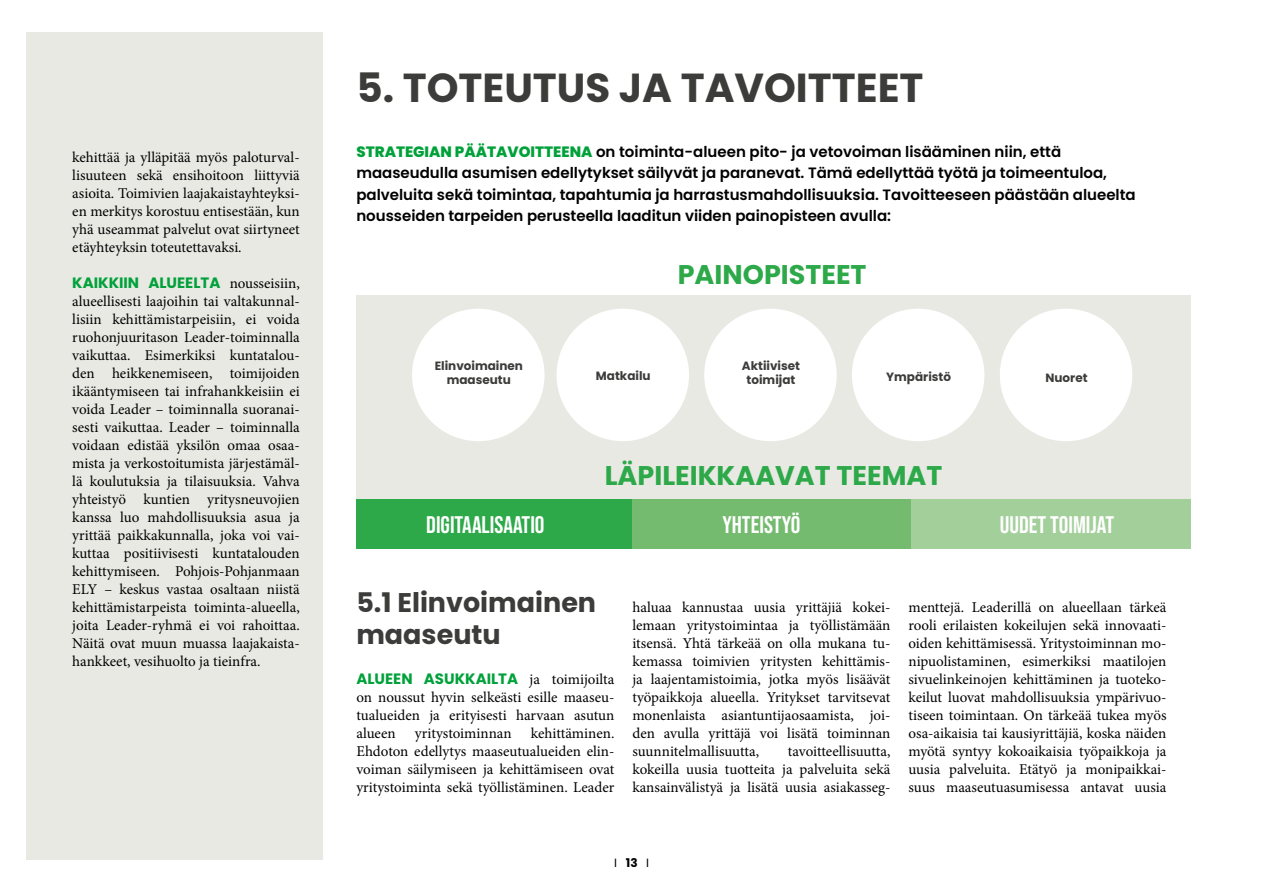
<style>
.page{position:relative;width:1263px;height:893px;background:#fff}
.page>*{position:absolute;margin:0;border:0;box-sizing:border-box;transform-origin:0 0}
.H1_otsikko{font:700 40.5px "Poppins";color:#3c3c3b}
.H3_otsikko{font:700 27px "Poppins";color:#2da949}
.H2_otsikko{font:700 27px/32.4px "Poppins";color:#3c3c3b}
.t1{font:24px "Bebas Neue";color:#fff}
.Leipis_alku{font:15px/18px "Minion Pro";color:#000;text-align:justify}
.VISIO{font:600 15px/21px "Poppins";color:#000}
.t2{font:700 12px/14.4px "Poppins";color:#3c3c3b;text-align:center}
.t3{font:12px "Poppins";color:#000}
.s1{font-family:"Poppins";font-weight:700;color:#00a13a}
.s2{font-weight:800;color:#00a13a}
.s3{font-weight:700}
</style>
<div class="page">
<div style="left:27px;top:33px;width:296px;height:827px;background:#e8e9e3"></div>
<div style="left:356px;top:295px;width:835px;height:205px;background:#e8e9e3"></div>
<div style="left:412px;top:309px;width:132px;height:132px;background:#fff;border-radius:50%"></div>
<div style="left:556px;top:309px;width:133px;height:132px;background:#fff;border-radius:50%"></div>
<div style="left:704px;top:309px;width:133px;height:132px;background:#fff;border-radius:50%"></div>
<div style="left:852px;top:309px;width:132px;height:132px;background:#fff;border-radius:50%"></div>
<div style="left:1000px;top:309px;width:132px;height:132px;background:#fff;border-radius:50%"></div>
<div style="left:356px;top:500px;width:279px;height:49px;background:#2da949"></div>
<div style="left:633px;top:500px;width:279px;height:49px;background:#74bb6f"></div>
<div style="left:912px;top:500px;width:279px;height:49px;background:#a3cf9a"></div>
<p class="Leipis_alku" style="left:72px;top:148px;width:229px">kehittää ja ylläpitää myös paloturval&shy;lisuuteen sekä ensihoitoon liittyviä asioita. Toimivien laajakaistayhteyksi&shy;en merkitys korostuu entisestään, kun yhä useammat palvelut ovat siirtyneet etäyhteyksin toteutettavaksi.</p>
<p class="Leipis_alku" style="left:72px;top:274px;width:229px"><span class="s1">KAIKKIIN ALUEELTA</span> nousseisiin, alueellisesti laajoihin tai valtakunnal&shy;lisiin kehittämistarpeisiin, ei voida ruohonjuuritason Leader-toiminnalla vaikuttaa. Esimerkiksi kuntatalou&shy;den heikkenemiseen, toimijoiden ikääntymiseen tai infrahankkeisiin ei voida Leader – toiminnalla suoranai&shy;sesti vaikuttaa. Leader – toiminnalla voidaan edistää yksilön omaa osaa&shy;mista ja verkostoitumista järjestämäl&shy;lä koulutuksia ja tilaisuuksia. Vahva yhteistyö kuntien yritysneuvojien kanssa luo mahdollisuuksia asua ja yrittää paikkakunnalla, joka voi vai&shy;kuttaa positiivisesti kuntatalouden kehittymiseen. Pohjois-Pohjanmaan ELY – keskus vastaa osaltaan niistä kehittämistarpeista toiminta-alueella, joita Leader-ryhmä ei voi rahoittaa.<br>Näitä ovat muun muassa laajakaista&shy;hankkeet, vesihuolto ja tieinfra.</p>
<h1 class="H1_otsikko" style="left:356px;top:64px;width:569px">5. TOTEUTUS JA TAVOITTEET</h1>
<p class="VISIO" style="left:356px;top:142px;width:781px"><span class="s2">STRATEGIAN PÄÄTAVOITTEENA</span> on toiminta-alueen pito- ja vetovoiman lisääminen niin, että maaseudulla asumisen edellytykset säilyvät ja paranevat. Tämä edellyttää työtä ja toimeentuloa, palveluita sekä toimintaa, tapahtumia ja harrastusmahdollisuuksia. Tavoitteeseen päästään alueelta nousseiden tarpeiden perusteella laaditun viiden painopisteen avulla:</p>
<h3 class="H3_otsikko" style="left:678px;top:259px;width:190px">PAINOPISTEET</h3>
<p class="t2" style="left:435px;top:358px;width:90px">Elinvoimainen</p>
<p class="t2" style="left:447px;top:373px;width:66px">maaseutu</p>
<p class="t2" style="left:596px;top:369px;width:56px">Matkailu</p>
<p class="t2" style="left:742px;top:358px;width:60px">Aktiiviset toimijat</p>
<p class="t2" style="left:886px;top:370px;width:66px">Ympäristö</p>
<p class="t2" style="left:1045px;top:371px;width:44px">Nuoret</p>
<h3 class="H3_otsikko" style="left:605px;top:459px;width:339px">LÄPILEIKKAAVAT TEEMAT</h3>
<p class="t1" style="left:426px;top:511px;width:120px">DIGITAALISAATIO</p>
<p class="t1" style="left:722px;top:511px;width:79px">YHTEISTYÖ</p>
<p class="t1" style="left:1000px;top:511px;width:116px">UUDET TOIMIJAT</p>
<h2 class="H2_otsikko" style="left:356px;top:586px;width:241px">5.1 Elinvoimainen maaseutu</h2>
<p class="Leipis_alku" style="left:356px;top:670px;width:260px"><span class="s1">ALUEEN ASUKKAILTA</span> ja toimijoilta on noussut hyvin selkeästi esille maaseu&shy;tualueiden ja erityisesti harvaan asutun alueen</p>
<p class="Leipis_alku" style="left:356px;top:724px;width:260px;text-indent:175px">kehittäminen.<br>Ehdoton edellytys maaseutualueiden elin&shy;voiman säilymiseen ja kehittämiseen ovat yritystoiminta sekä työllistäminen. Leader</p>
<p class="Leipis_alku" style="left:415px;top:724px;width:98px">yritystoiminnan</p>
<p class="Leipis_alku" style="left:632px;top:598px;width:260px">haluaa kannustaa uusia yrittäjiä kokei&shy;lemaan yritystoimintaa ja työllistämään itsensä. Yhtä tärkeää on olla mukana tu&shy;kemassa toimivien yritysten kehittämis&shy;ja laajentamistoimia, jotka myös lisäävät työpaikkoja alueella. Yritykset tarvitsevat monenlaista asiantuntijaosaamista, joi&shy;den avulla yrittäjä voi lisätä toiminnan suunnitelmallisuutta,</p>
<p class="Leipis_alku" style="left:632px;top:742px;width:260px;text-indent:155px">tavoitteellisuutta, kokeilla uusia tuotteita ja palveluita sekä kansainvälistyä ja lisätä uusia asiakasseg-</p>
<p class="Leipis_alku" style="left:908px;top:598px;width:260px">menttejä. Leaderillä on alueellaan tärkeä rooli erilaisten kokeilujen sekä innovaati&shy;oiden kehittämisessä. Yritystoiminnan mo&shy;nipuolistaminen, esimerkiksi maatilojen sivuelinkeinojen kehittäminen ja tuoteko&shy;keilut luovat mahdollisuuksia ympärivuo&shy;tiseen toimintaan. On tärkeää tukea myös osa-aikaisia tai kausiyrittäjiä, koska näiden myötä syntyy kokoaikaisia työpaikkoja ja uusia palveluita. Etätyö ja monipaikkai&shy;suus maaseutuasumisessa antavat uusia</p>
<p class="t3" style="left:614px;top:856px;width:36px">I <span class="s3">13</span> I</p>
</div>
